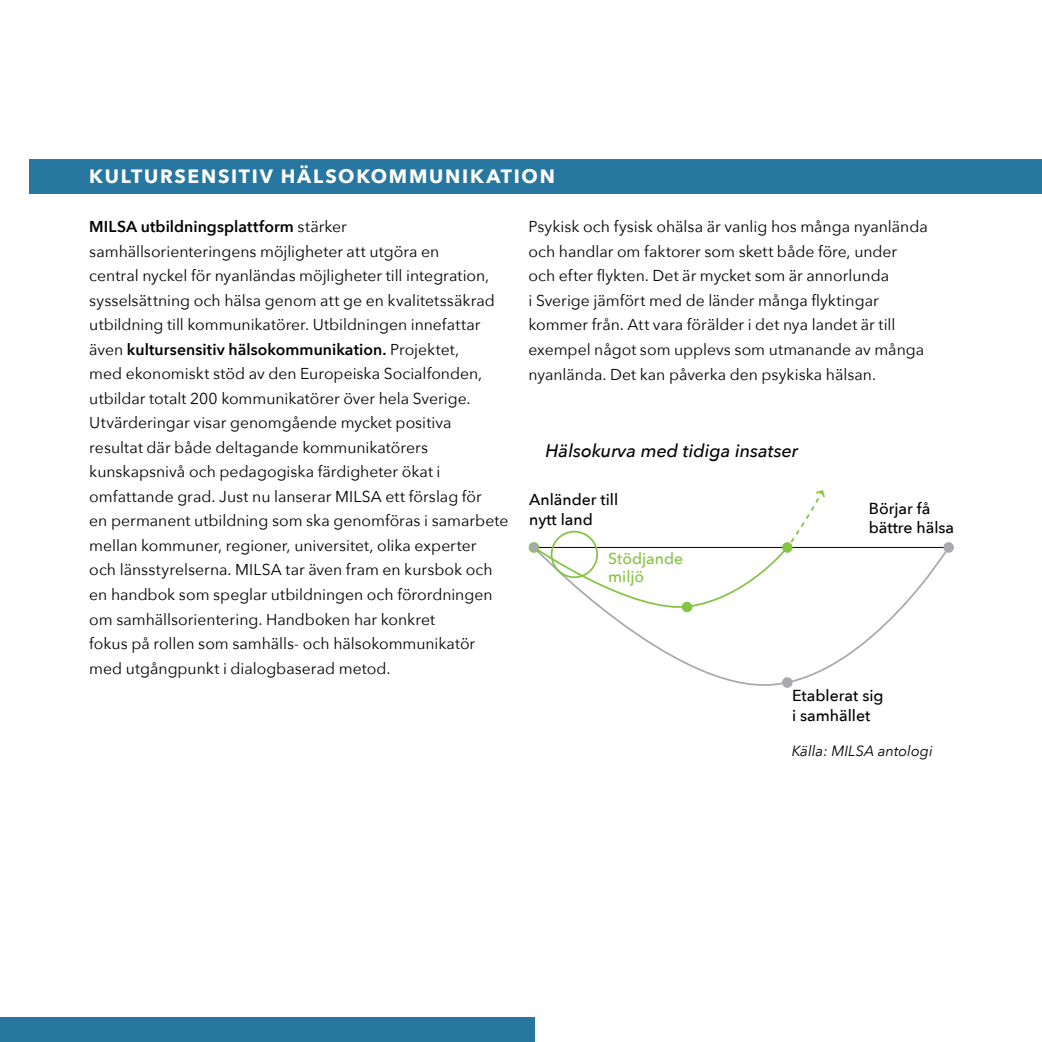
<style>
.page{position:relative;width:1042px;height:1042px;background:#fff}
.page>*{position:absolute;margin:0;border:0;box-sizing:border-box;transform-origin:0 0}
.t1{font:700 19.25px "Avenir Next";letter-spacing:.09em;color:#fff}
.t2{font:italic 500 18.03px "Avenir Next";color:#000}
.t3{font:500 15.92px/19.1px "Avenir Next";color:#000}
.t4{font:15.75px/24.5px "Avenir Next";color:#000}
.t5{font:600 15.75px "Avenir Next";letter-spacing:.005em;color:#000}
.t6{font:500 15.75px/18px "Avenir Next";color:#85c441}
.t7{font:italic 14.7px "Avenir Next";color:#000}
.s1{font-weight:400}
</style>
<div class="page">
<div style="left:0;top:1017px;width:535px;height:25px;background:#2777a1"></div>
<svg style="left:609px;top:546px;width:337px;height:142px"></svg>
<svg style="left:536px;top:490px;width:290px;height:125px"></svg>
<div style="left:529px;top:543px;width:10px;height:9px;background:#a7a9ac;border-radius:50%"></div>
<div style="left:529px;top:542px;width:10px;height:11px;border:1px solid #85c441;border-radius:50%"></div>
<div style="left:782px;top:543px;width:10px;height:9px;background:#85c441;border-radius:50%"></div>
<div style="left:782px;top:542px;width:10px;height:11px;border:1px solid #85c441;border-radius:50%"></div>
<div style="left:682px;top:602px;width:10px;height:10px;background:#85c441;border-radius:50%"></div>
<div style="left:682px;top:602px;width:10px;height:10px;border:1px solid #85c441;border-radius:50%"></div>
<div style="left:782px;top:678px;width:10px;height:9px;background:#a7a9ac;border-radius:50%"></div>
<div style="left:782px;top:677px;width:10px;height:11px;border:1px solid #a7a9ac;border-radius:50%"></div>
<div style="left:944px;top:543px;width:9px;height:9px;background:#a7a9ac;border-radius:50%"></div>
<div style="left:943px;top:542px;width:11px;height:11px;border:1px solid #a7a9ac;border-radius:50%"></div>
<div style="left:551px;top:531px;width:47px;height:47px;border:2px solid #85c441;border-radius:50%"></div>
<div style="left:29px;top:159px;width:1013px;height:35px;background:#2777a1"></div>
<p class="t1" style="left:89px;top:160px;width:467px">KULTURSENSITIV HÄLSOKOMMUNIKATION</p>
<p class="t5" style="left:89px;top:213px;width:259px">MILSA utbildningsplattform <span class="s1">stärker</span></p>
<p class="t4" style="left:528px;top:214px;width:401px">Psykisk och fysisk ohälsa är vanlig hos många nyanlända</p>
<p class="t4" style="left:89px;top:238px;width:351px">samhällsorienteringens möjligheter att utgöra en</p>
<p class="t4" style="left:528px;top:238px;width:370px">och handlar om faktorer som skett både före, under</p>
<p class="t4" style="left:89px;top:263px;width:401px">central nyckel för nyanländas möjligheter till integration,</p>
<p class="t4" style="left:528px;top:263px;width:362px">och efter flykten. Det är mycket som är annorlunda</p>
<p class="t4" style="left:89px;top:287px;width:407px">sysselsättning och hälsa genom att ge en kvalitetssäkrad</p>
<p class="t4" style="left:528px;top:287px;width:352px">i Sverige jämfört med de länder många flyktingar</p>
<p class="t4" style="left:89px;top:312px;width:393px">utbildning till kommunikatörer. Utbildningen innefattar</p>
<p class="t4" style="left:528px;top:312px;width:368px">kommer från. Att vara förälder i det nya landet är till</p>
<p class="t5" style="left:89px;top:336px;width:371px"><span class="s1">även</span> kultursensitiv hälsokommunikation. <span class="s1">Projektet,</span></p>
<p class="t4" style="left:528px;top:337px;width:397px">exempel något som upplevs som utmanande av många</p>
<p class="t4" style="left:89px;top:361px;width:394px">med ekonomiskt stöd av den Europeiska Socialfonden,</p>
<p class="t4" style="left:528px;top:361px;width:349px">nyanlända. Det kan påverka den psykiska hälsan.</p>
<p class="t4" style="left:89px;top:385px;width:383px">utbildar totalt 200 kommunikatörer över hela Sverige.<br>Utvärderingar visar genomgående mycket positiva resultat där både deltagande kommunikatörers</p>
<p class="t2" style="left:546px;top:436px;width:254px">Hälsokurva med tidiga insatser</p>
<p class="t4" style="left:89px;top:459px;width:421px">kunskapsnivå och pedagogiska färdigheter ökat i omfattande grad. Just nu lanserar MILSA ett förslag för<br>en permanent utbildning som ska genomföras i samarbete mellan kommuner, regioner, universitet, olika experter<br>och länsstyrelserna. MILSA tar även fram en kursbok och en handbok som speglar utbildningen och förordningen om samhällsorientering. Handboken har konkret<br>fokus på rollen som samhälls- och hälsokommunikatör med utgångpunkt i dialogbaserad metod.</p>
<p class="t3" style="left:529px;top:490px;width:90px">Anländer till</p>
<p class="t3" style="left:869px;top:498px;width:63px">Börjar få</p>
<p class="t3" style="left:529px;top:509px;width:65px">nytt land</p>
<p class="t3" style="left:869px;top:517px;width:87px">bättre hälsa</p>
<p class="t6" style="left:608px;top:549px;width:76px">Stödjande miljö</p>
<p class="t3" style="left:792px;top:686px;width:93px">Etablerat sig i samhället</p>
<p class="t7" style="left:792px;top:739px;width:142px">Källa: MILSA antologi</p>
</div>
